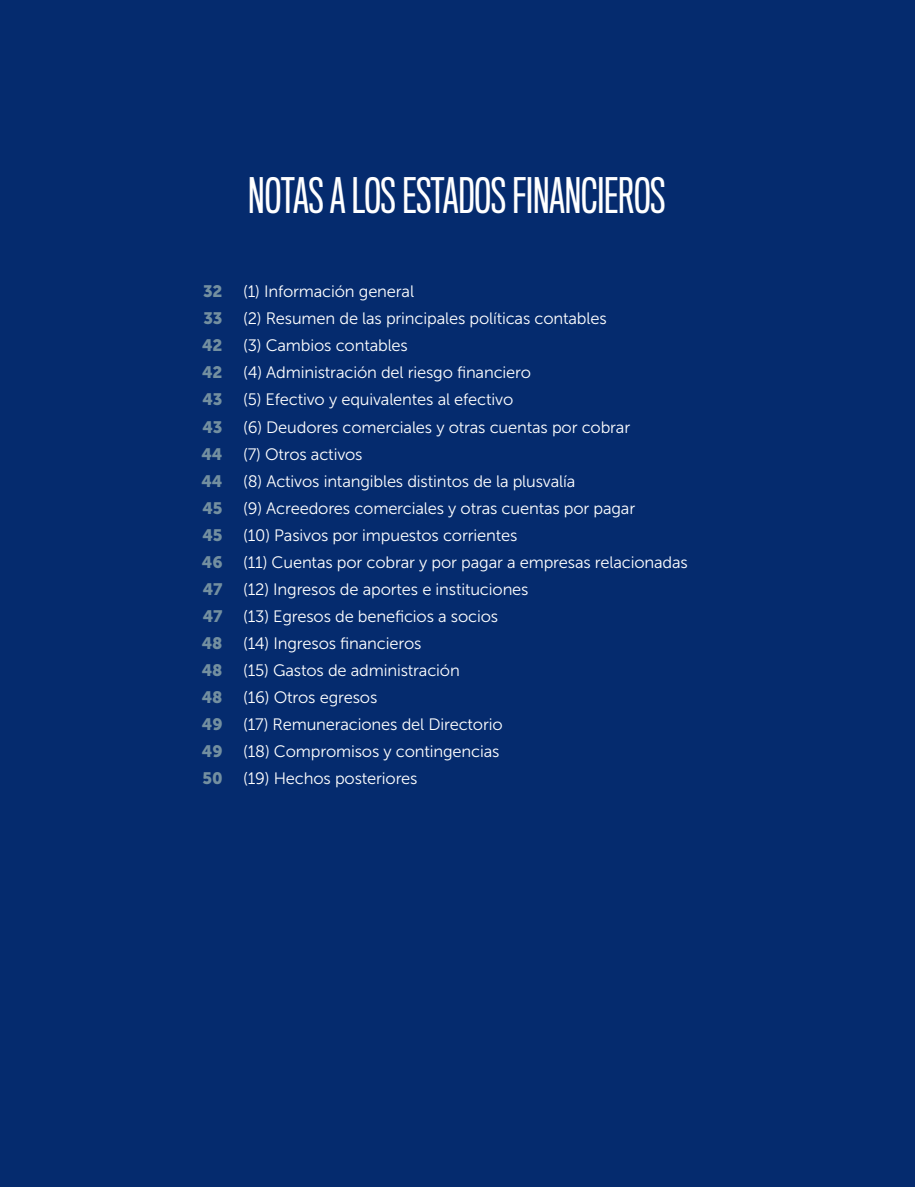
<style>
.page{position:relative;width:915px;height:1187px;background:#fff}
.page>*{position:absolute;margin:0;border:0;box-sizing:border-box;transform-origin:0 0}
.t1{font:45px "Titling Gothic FB Comp";color:#fff}
.t2{font:16.5px "Museo Sans 300";letter-spacing:-.01em;color:#fff}
.t3{font:16.5px "Museo Sans 900";letter-spacing:-.01em;color:#738fa0}
</style>
<div class="page">
<div style="left:0;top:0;width:914px;height:1186px;background:#052b6e"></div>
<p class="t1" style="left:248px;top:170px;width:419px">NOTAS A LOS ESTADOS FINANCIEROS</p>
<p class="t3" style="left:203px;top:282px;width:21px">32</p>
<p class="t3" style="left:203px;top:309px;width:21px">33</p>
<p class="t3" style="left:202px;top:336px;width:22px">42</p>
<p class="t3" style="left:202px;top:363px;width:22px">42</p>
<p class="t3" style="left:202px;top:390px;width:22px">43</p>
<p class="t3" style="left:202px;top:417px;width:22px">43</p>
<p class="t3" style="left:201px;top:444px;width:23px">44</p>
<p class="t3" style="left:201px;top:471px;width:23px">44</p>
<p class="t3" style="left:202px;top:498px;width:22px">45</p>
<p class="t3" style="left:202px;top:525px;width:22px">45</p>
<p class="t3" style="left:202px;top:552px;width:22px">46</p>
<p class="t3" style="left:203px;top:579px;width:21px">47</p>
<p class="t3" style="left:203px;top:606px;width:21px">47</p>
<p class="t3" style="left:202px;top:633px;width:22px">48</p>
<p class="t3" style="left:202px;top:660px;width:22px">48</p>
<p class="t3" style="left:202px;top:687px;width:22px">48</p>
<p class="t3" style="left:202px;top:714px;width:22px">49</p>
<p class="t3" style="left:202px;top:741px;width:22px">49</p>
<p class="t3" style="left:202px;top:768px;width:22px">50</p>
<p class="t2" style="left:243px;top:283px;width:172px">(1) Información general</p>
<p class="t2" style="left:243px;top:310px;width:365px">(2) Resumen de las principales políticas contables</p>
<p class="t2" style="left:243px;top:337px;width:166px">(3) Cambios contables</p>
<p class="t2" style="left:243px;top:364px;width:289px">(4) Administración del riesgo financiero</p>
<p class="t2" style="left:243px;top:391px;width:272px">(5) Efectivo y equivalentes al efectivo</p>
<p class="t2" style="left:243px;top:418px;width:388px">(6) Deudores comerciales y otras cuentas por cobrar</p>
<p class="t2" style="left:243px;top:445px;width:121px">(7) Otros activos</p>
<p class="t2" style="left:243px;top:472px;width:333px">(8) Activos intangibles distintos de la plusvalía</p>
<p class="t2" style="left:243px;top:499px;width:393px">(9) Acreedores comerciales y otras cuentas por pagar</p>
<p class="t2" style="left:243px;top:526px;width:276px">(10) Pasivos por impuestos corrientes</p>
<p class="t2" style="left:243px;top:553px;width:446px">(11) Cuentas por cobrar y por pagar a empresas relacionadas</p>
<p class="t2" style="left:243px;top:580px;width:287px">(12) Ingresos de aportes e instituciones</p>
<p class="t2" style="left:243px;top:607px;width:256px">(13) Egresos de beneficios a socios</p>
<p class="t2" style="left:243px;top:634px;width:180px">(14) Ingresos financieros</p>
<p class="t2" style="left:243px;top:661px;width:218px">(15) Gastos de administración</p>
<p class="t2" style="left:243px;top:688px;width:136px">(16) Otros egresos</p>
<p class="t2" style="left:243px;top:715px;width:261px">(17) Remuneraciones del Directorio</p>
<p class="t2" style="left:243px;top:742px;width:258px">(18) Compromisos y contingencias</p>
<p class="t2" style="left:243px;top:769px;width:176px">(19) Hechos posteriores</p>
</div>
